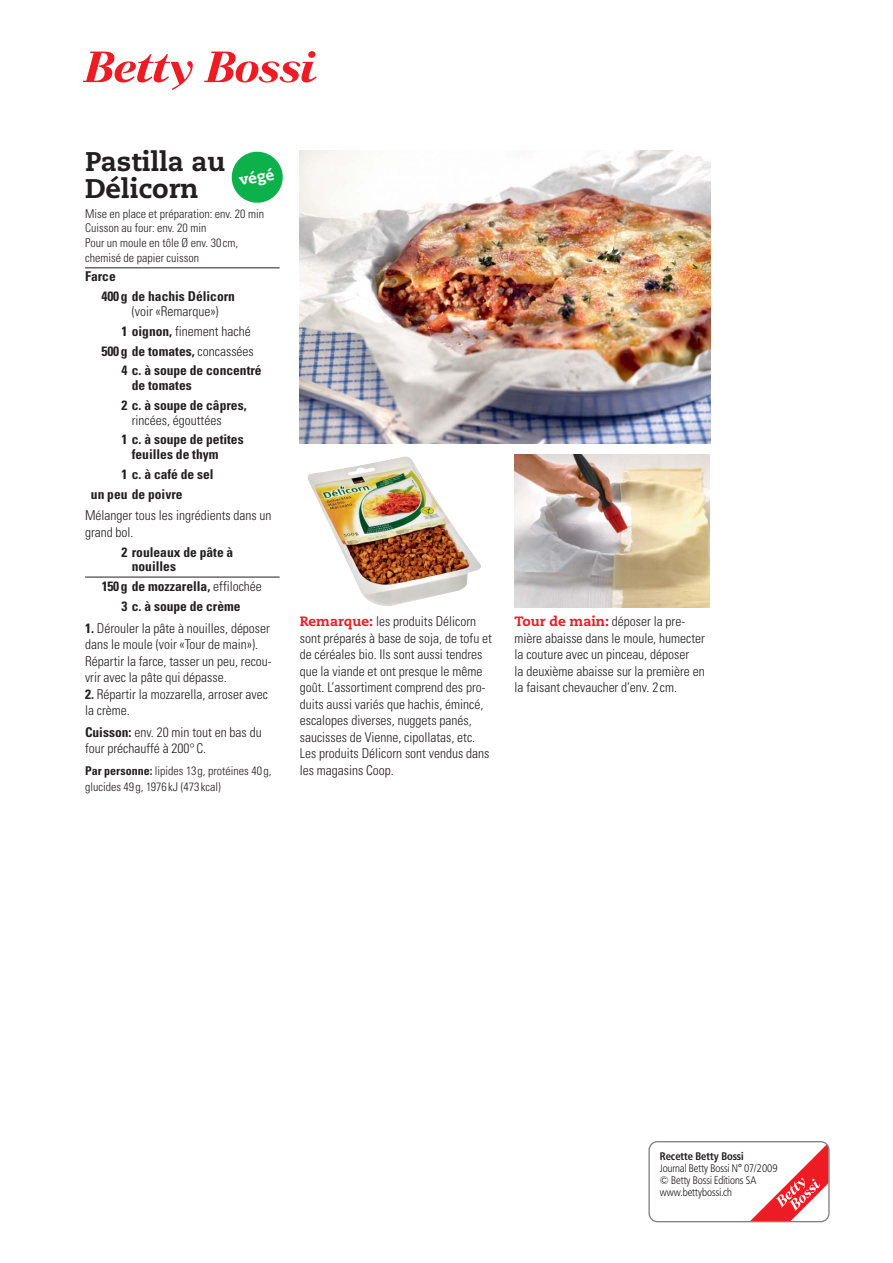
<style>
.page{position:relative;width:893px;height:1263px;background:#fff}
.page>*{position:absolute;margin:0;border:0;box-sizing:border-box;transform-origin:0 0}
.t1{font:800 27px/27px "Caecilia B Bn";color:#231f20}
.t2{font:800 15px "Caecilia B Bn";color:#fff}
.t3{font:13.5px/16.5px "Univers B Bn Con Light";color:#231f20}
.t4{font:13.5px/19.8px "Univers B Bn Con Bold";color:#231f20}
.t5{font:12px/14.7px "Univers B Bn Con Light";color:#231f20}
.t6{font:10.8px/12px "Frutiger B Bn Con Light";color:#231f20}
.t7{font:10.8px "Frutiger B Bn Con Bold";color:#231f20}
.s1{font-family:"Univers B Bn Con Bold"}
.s2{font-family:"Univers B Bn Con Light"}
.s3{font-family:"Caecilia B Bn";font-weight:800;color:#ed1c24}
</style>
<div class="page">
<svg style="left:648px;top:1141px;width:182px;height:81px"></svg>
<svg style="left:83px;top:52px;width:110px;height:38px"></svg>
<svg style="left:204px;top:51px;width:113px;height:32px"></svg>
<img style="left:514px;top:454px;width:195px;height:153px">
<img style="left:307px;top:456px;width:174px;height:150px">
<img style="left:300px;top:150px;width:410px;height:294px">
<hr style="left:85px;top:268px;width:195px;height:1px;background:#231f20">
<hr style="left:85px;top:577px;width:195px;height:1px;background:#231f20">
<svg style="left:231px;top:151px;width:52px;height:52px"></svg>
<h1 class="t1" style="left:85px;top:150px;width:142px">Pastilla au<br>Délicorn</h1>
<p class="t5" style="left:85px;top:207px;width:180px">Mise en place et préparation: env. 20 min<br>Cuisson au four: env. 20 min<br>Pour un moule en tôle Ø env. 30 cm, chemisé de papier cuisson</p>
<p class="t4" style="left:101px;top:268px;width:135px;text-indent:-16px">Farce<br>400 g de hachis Délicorn</p>
<p class="t3" style="left:122px;top:302px;width:131px;line-height:19.8px;text-indent:10px">(voir «Remarque»)<br><span class="s1">1 oignon,</span> finement haché</p>
<p class="t4" style="left:122px;top:342px;width:142px;text-indent:-20px">500 g de tomates, <span class="s2">concassées<br></span>4 c. à soupe de concentré</p>
<p class="t4" style="left:122px;top:376px;width:127px;text-indent:10px">de tomates<br>2 c. à soupe de câpres,</p>
<p class="t3" style="left:132px;top:413px;width:91px">rincées, égouttées</p>
<p class="t4" style="left:132px;top:433px;width:113px;line-height:14.7px;text-indent:-10px">1 c. à soupe de petites feuilles de thym</p>
<p class="t4" style="left:91px;top:465px;width:124px;text-indent:31px">1 c. à café de sel un peu de poivre</p>
<p class="t3" style="left:85px;top:508px;width:188px">Mélanger tous les ingrédients dans un grand bol.</p>
<p class="t4" style="left:132px;top:546px;width:103px;line-height:14.7px;text-indent:-10px">2 rouleaux de pâte à nouilles</p>
<p class="t4" style="left:102px;top:578px;width:162px;text-align:center">150 g de mozzarella, <span class="s2">effilochée<br></span>3 c. à soupe de crème</p>
<p class="t3" style="left:85px;top:621px;width:188px"><span class="s1">1.</span> Dérouler la pâte à nouilles, déposer dans le moule (voir «Tour de main»).<br>Répartir la farce, tasser un peu, recou&shy;vrir avec la pâte qui dépasse.</p>
<p class="t3" style="left:85px;top:687px;width:185px"><span class="s1">2.</span> Répartir la mozzarella, arroser avec la crème.</p>
<p class="t3" style="left:85px;top:725px;width:178px"><span class="s1">Cuisson:</span> env. 20 min tout en bas du four préchauffé à 200° C.</p>
<p class="t5" style="left:85px;top:763px;width:188px;line-height:16.5px"><span class="s1">Par personne:</span> lipides 13g, protéines 40 g, glucides 49 g, 1976 kJ (473 kcal)</p>
<p class="t2" style="left:238px;top:174px;width:37px;rotate:-10deg">végé</p>
<p class="t3" style="left:300px;top:614px;width:194px"><span class="s3">Remarque:</span> les produits Délicorn sont préparés à base de soja, de tofu et de céréales bio. Ils sont aussi tendres que la viande et ont presque le même goût. L’assortiment comprend des pro&shy;duits aussi variés que hachis, émincé, escalopes diverses, nuggets panés, saucisses de Vienne, cipollatas, etc.<br>Les produits Délicorn sont vendus dans les magasins Coop.</p>
<p class="t3" style="left:514px;top:614px;width:192px"><span class="s3">Tour de main:</span> déposer la pre&shy;mière abaisse dans le moule, humecter la couture avec un pinceau, déposer<br>la deuxième abaisse sur la première en la faisant chevaucher d’env. 2 cm.</p>
<p class="t7" style="left:660px;top:1151px;width:85px">Recette Betty Bossi</p>
<p class="t6" style="left:660px;top:1163px;width:119px">Journal Betty Bossi N° 07/2009 © Betty Bossi Editions SA www.bettybossi.ch</p>
</div>
